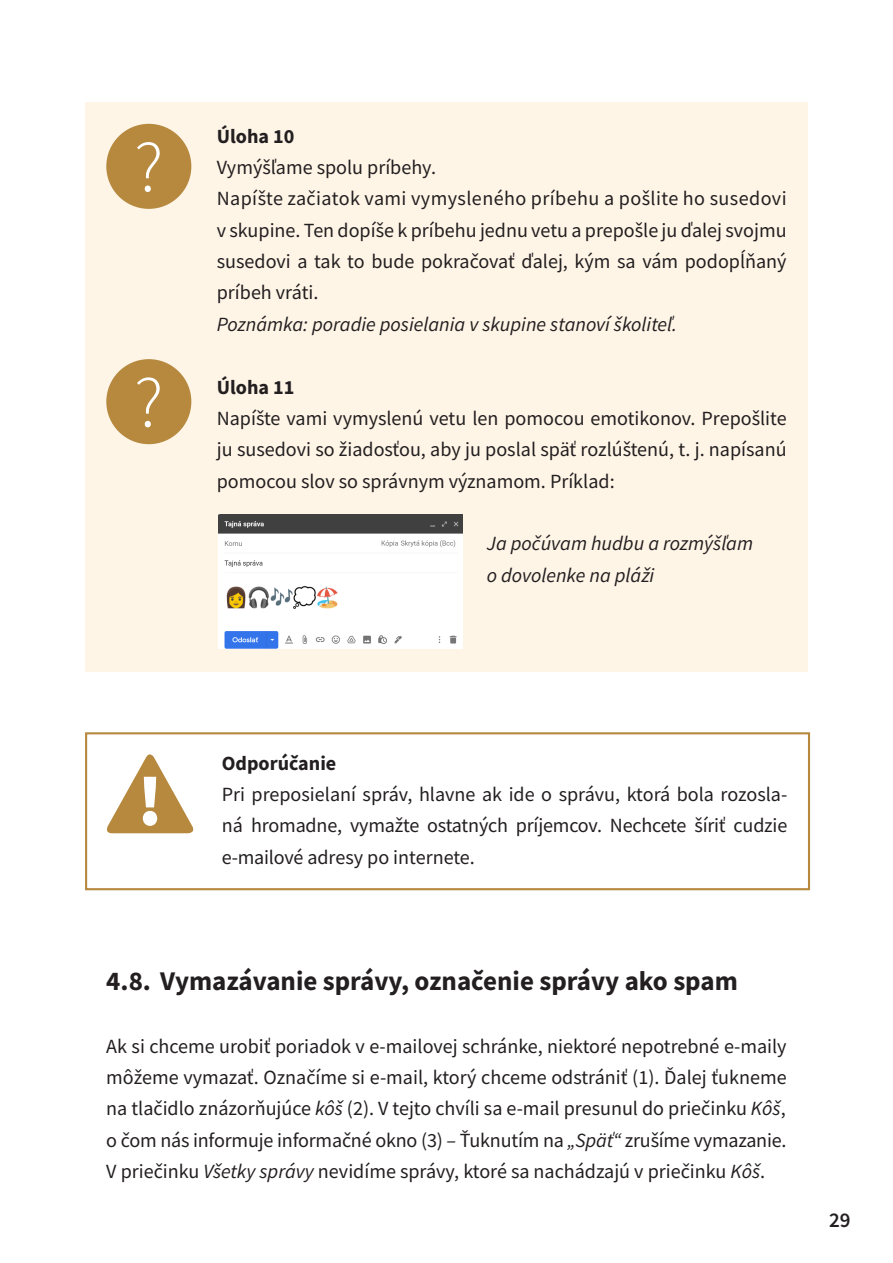
<style>
.page{position:relative;width:893px;height:1263px;background:#fff}
.page>*{position:absolute;margin:0;border:0;box-sizing:border-box;transform-origin:0 0}
.t1{font:300 72px "Source Sans Pro";color:#fff}
.t2{font:900 72px "Source Sans Pro";color:#fff}
.t3{font:700 27px "Source Sans Pro";color:#231f20}
.t4{font:600 21px "Source Sans Pro";color:#231f20}
.t5{font:20.1px/31.3px "Source Sans Pro";color:#231f20;text-align:justify}
.t6{font:italic 20.1px/31.3px "Source Sans Pro";color:#231f20}
.t7{font:700 20.1px "Source Sans Pro";color:#231f20}
.s1{font-style:italic}
</style>
<div class="page">
<div style="left:85px;top:102px;width:723px;height:570px;background:#fef5e7"></div>
<div style="left:106px;top:124px;width:85px;height:85px;background:#b6893f;border-radius:50%"></div>
<div style="left:106px;top:359px;width:85px;height:85px;background:#b6893f;border-radius:50%"></div>
<img style="left:219px;top:515px;width:244px;height:133px">
<div style="left:85px;top:732px;width:725px;height:158px;border:2px solid #b6893f"></div>
<svg style="left:107px;top:754px;width:87px;height:79px"></svg>
<h1 class="t1" style="left:134px;top:123px;width:30px">?</h1>
<h1 class="t1" style="left:134px;top:358px;width:30px">?</h1>
<p class="t7" style="left:217px;top:122px;width:79px">Úloha 10</p>
<p class="t5" style="left:217px;top:152px;width:571px;text-align:left">Vymýšľame spolu príbehy.<br>Napíšte začiatok vami vymysleného príbehu a pošlite ho susedovi v skupine. Ten dopíše k príbehu jednu vetu a prepošle ju ďalej svojmu susedovi a tak to bude pokračovať ďalej, kým sa vám podopĺňaný príbeh vráti.</p>
<p class="t6" style="left:217px;top:308px;width:462px">Poznámka: poradie posielania v skupine stanoví školiteľ.</p>
<p class="t7" style="left:217px;top:373px;width:79px">Úloha 11</p>
<p class="t5" style="left:217px;top:402px;width:571px">Napíšte vami vymyslenú vetu len pomocou emotikonov. Prepošlite ju susedovi so žiadosťou, aby ju poslal späť rozlúštenú, t. j. napísanú pomocou slov so správnym významom. Príklad:</p>
<p class="t6" style="left:487px;top:528px;width:268px">Ja počúvam hudbu a rozmýšľam o dovolenke na pláži</p>
<h1 class="t2" style="left:137px;top:751px;width:27px">!</h1>
<p class="t7" style="left:222px;top:749px;width:116px">Odporúčanie</p>
<p class="t5" style="left:222px;top:778px;width:567px">Pri preposielaní správ, hlavne ak ide o správu, ktorá bola rozosla&shy;ná hromadne, vymažte ostatných príjemcov. Nechcete šíriť cudzie e-mailové adresy po internete.</p>
<h2 class="t3" style="left:106px;top:962px;width:633px">4.8. Vymazávanie správy, označenie správy ako spam</h2>
<p class="t5" style="left:106px;top:1030px;width:682px">Ak si chceme urobiť poriadok v e-mailovej schránke, niektoré nepotrebné e-maily môžeme vymazať. Označíme si e-mail, ktorý chceme odstrániť (1). Ďalej ťukneme na tlačidlo znázorňujúce <span class="s1">kôš</span> (2). V tejto chvíli sa e-mail presunul do priečinku <span class="s1">Kôš</span>, o čom nás informuje informačné okno (3) – Ťuknutím na <span class="s1">„Späť“</span> zrušíme vymazanie.<br>V priečinku <span class="s1">Všetky správy</span> nevidíme správy, ktoré sa nachádzajú v priečinku <span class="s1">Kôš</span>.</p>
<p class="t4" style="left:829px;top:1207px;width:23px">29</p>
</div>
